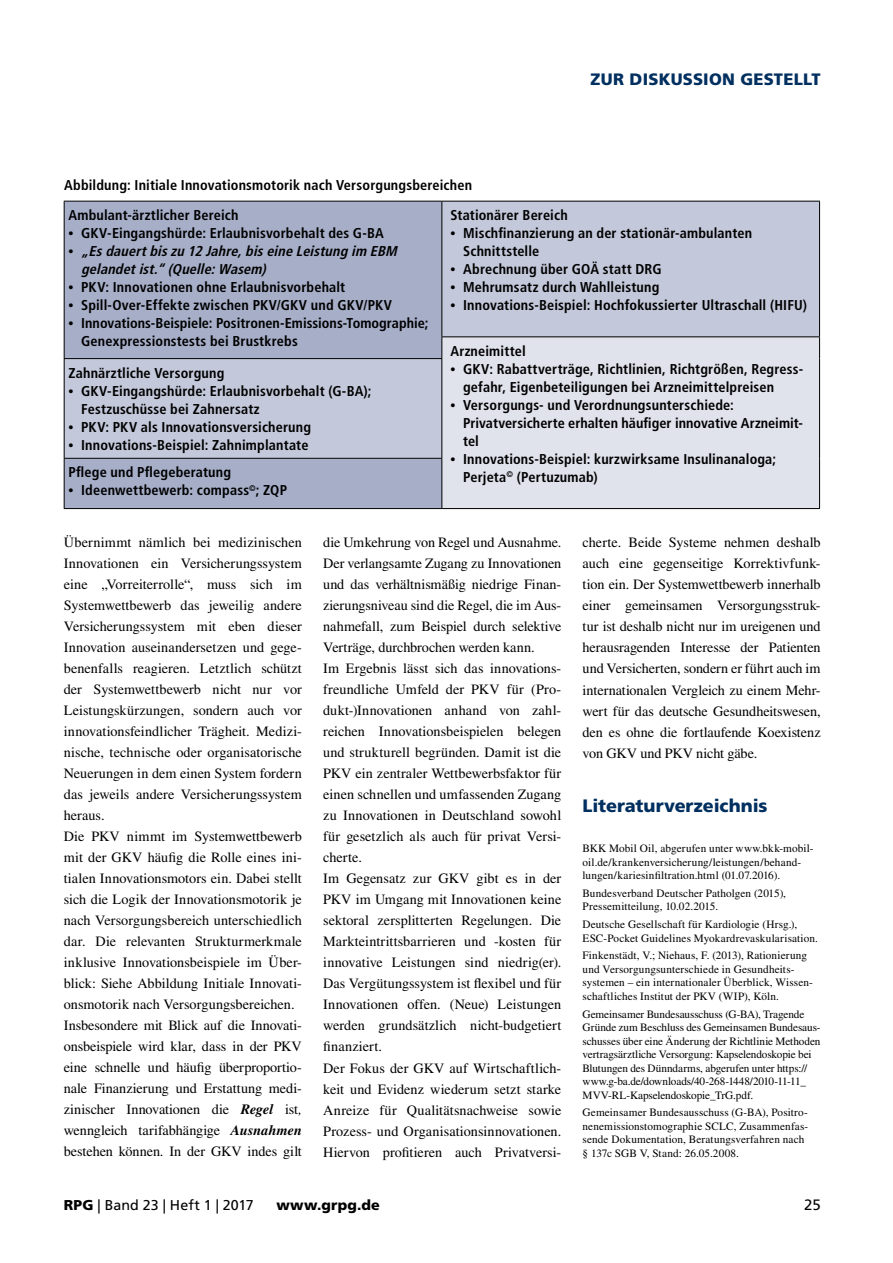
<style>
.page{position:relative;width:893px;height:1263px;background:#fff}
.page>*{position:absolute;margin:0;border:0;box-sizing:border-box;transform-origin:0 0}
.t1{font:900 18px "Frutiger LT Std";letter-spacing:-.005em;color:#002f60}
.t2{font:900 16.5px "Frutiger LT Std";letter-spacing:.015em;color:#002f60}
.t3{font:15px "Frutiger LT Std";color:#000}
.t4{font:14.25px/21px "Times LT Std";color:#000}
.t5{font:700 condensed 14.25px/18px "Frutiger LT Std";letter-spacing:.01em;color:#000}
.t6{font:italic 700 condensed 14.25px/18px "Frutiger LT Std";color:#000}
.t7{font:14.25px "Frutiger LT Std";letter-spacing:.005em;color:#000}
.t8{font:900 14.25px "Frutiger LT Std";letter-spacing:.015em;color:#000}
.t9{font:11.25px/13.5px "Times LT Std";letter-spacing:.005em;color:#000}
.s1{font-family:"Times LT Std";font-weight:400;font-stretch:normal}
.s2{font-family:"Times LT Std";font-weight:400;font-style:normal;font-stretch:normal}
.s3{font-weight:700;font-style:italic}
.s4{font-style:italic}
.s5{font-weight:900}
</style>
<div class="page">
<div style="left:65px;top:202px;width:376px;height:306px;background:#a6aec8"></div>
<div style="left:442px;top:201px;width:378px;height:136px;background:#c3c8da"></div>
<div style="left:442px;top:337px;width:378px;height:172px;background:#e0e2ec"></div>
<div style="left:64px;top:359px;width:378px;height:99px;background:#c3c8da"></div>
<hr style="left:64px;top:201px;width:378px;height:1px;background:#000">
<hr style="left:64px;top:201px;width:1px;height:136px;background:#000">
<hr style="left:442px;top:201px;width:378px;height:1px;background:#000">
<hr style="left:441px;top:201px;width:1px;height:135px;background:#000">
<hr style="left:819px;top:201px;width:1px;height:135px;background:#000">
<svg style="left:64px;top:337px;width:1px;height:21px"></svg>
<hr style="left:441px;top:336px;width:379px;height:1px;background:#000">
<svg style="left:441px;top:337px;width:1px;height:21px"></svg>
<svg style="left:819px;top:337px;width:1px;height:22px"></svg>
<hr style="left:64px;top:358px;width:378px;height:1px;background:#000">
<hr style="left:64px;top:359px;width:1px;height:99px;background:#000">
<hr style="left:441px;top:359px;width:1px;height:99px;background:#000">
<hr style="left:819px;top:359px;width:1px;height:99px;background:#000">
<hr style="left:64px;top:458px;width:378px;height:1px;background:#000">
<hr style="left:64px;top:459px;width:1px;height:49px;background:#000">
<hr style="left:441px;top:459px;width:1px;height:49px;background:#000">
<hr style="left:819px;top:458px;width:1px;height:50px;background:#000">
<hr style="left:64px;top:508px;width:378px;height:1px;background:#000">
<hr style="left:442px;top:508px;width:378px;height:1px;background:#000">
<p class="t2" style="left:591px;top:69px;width:232px">Zur Diskussion gestellt</p>
<p class="t5" style="left:64px;top:170px;width:409px;line-height:30.2px">Abbildung: Initiale Innovationsmotorik nach Versorgungsbereichen<br>Ambulant-ärztlicher Bereich</p>
<p class="t5" style="left:68px;top:224px;width:317px"><span class="s1">•</span> GKV-Eingangshürde: Erlaubnisvorbehalt des G-BA</p>
<p class="t6" style="left:81px;top:242px;width:321px;text-indent:-13px"><span class="s2">•</span> „Esdauertbiszu 12 Jahre,biseineLeistung im EBM gelandetist.“ (Quelle:Wasem)</p>
<p class="t5" style="left:68px;top:278px;width:278px"><span class="s1">•</span> PKV: Innovationen ohne Erlaubnisvorbehalt</p>
<p class="t5" style="left:68px;top:296px;width:325px"><span class="s1">•</span> Spill-Over-Effekte zwischen PKV/GKV und GKV/PKV</p>
<p class="t5" style="left:81px;top:314px;width:349px;text-indent:-13px"><span class="s1">•</span> Innovations-Beispiele: Positronen-Emissions-Tomographie;<br>Genexpressionstests bei Brustkrebs</p>
<p class="t5" style="left:450px;top:206px;width:119px">Stationärer Bereich</p>
<p class="t5" style="left:463px;top:224px;width:291px;text-indent:-13px"><span class="s1">•</span> Mischfinanzierung an der stationär-ambulanten<br>Schnittstelle</p>
<p class="t5" style="left:450px;top:260px;width:213px"><span class="s1">•</span> Abrechnung über GOÄ statt DRG</p>
<p class="t5" style="left:450px;top:278px;width:211px"><span class="s1">•</span> Mehrumsatz durch Wahlleistung</p>
<p class="t5" style="left:450px;top:296px;width:358px"><span class="s1">•</span> Innovations-Beispiel: Hochfokussierter Ultraschall (HIFU)</p>
<p class="t5" style="left:450px;top:342px;width:77px">Arzneimittel</p>
<p class="t5" style="left:463px;top:360px;width:342px;text-indent:-13px"><span class="s1">•</span> GKV: Rabattverträge, Richtlinien, Richtgrößen, Regress&shy;gefahr, Eigenbeteiligungen bei Arzneimittelpreisen</p>
<p class="t5" style="left:463px;top:396px;width:341px;text-indent:-13px"><span class="s1">•</span> Versorgungs- und Verordnungsunterschiede:<br>Privatversicherte erhalten häufiger innovative Arzneimit&shy;tel</p>
<p class="t5" style="left:463px;top:450px;width:315px;text-indent:-13px"><span class="s1">•</span> Innovations-Beispiel: kurzwirksame Insulinanaloga;<br>Perjeta<sup>©</sup> (Pertuzumab)</p>
<p class="t5" style="left:68px;top:364px;width:158px">Zahnärztliche Versorgung</p>
<p class="t5" style="left:81px;top:382px;width:292px;text-indent:-13px"><span class="s1">•</span> GKV-Eingangshürde: Erlaubnisvorbehalt (G-BA);<br>Festzuschüsse bei Zahnersatz</p>
<p class="t5" style="left:68px;top:418px;width:244px"><span class="s1">•</span> PKV: PKV als Innovationsversicherung</p>
<p class="t5" style="left:68px;top:431px;width:242px;line-height:27.8px"><span class="s1">•</span> Innovations-Beispiel: Zahnimplantate<br>Pflege und Pflegeberatung</p>
<p class="t5" style="left:68px;top:482px;width:220px"><span class="s1">•</span> Ideenwettbewerb: compass<sup>©</sup>; ZQP</p>
<p class="t4" style="left:64px;top:532px;width:240px">Übernimmt nämlich bei medizinischen Innovationen ein Versicherungssystem eine „Vorreiterrolle“, muss sich im Systemwettbewerb das jeweilig andere Versicherungssystem mit eben dieser Innovation auseinandersetzen und gege&shy;benenfalls reagieren. Letztlich schützt der Systemwettbewerb nicht nur vor Leistungskürzungen, sondern auch vor innovationsfeindlicher Trägheit. Medizi&shy;nische, technische oder organisatorische Neuerungen in dem einen System fordern das jeweils andere Versicherungssystem heraus.<br>Die PKV nimmt im Systemwettbewerb mit der GKV häufig die Rolle eines ini&shy;tialen Innovationsmotors ein. Dabei stellt sich die Logik der Innovationsmotorik je nach Versorgungsbereich unterschiedlich dar. Die relevanten Strukturmerkmale inklusive Innovationsbeispiele im Über&shy;blick: Siehe Abbildung Initiale Innovati&shy;onsmotorik nach Versorgungsbereichen.<br>Insbesondere mit Blick auf die Innovati&shy;onsbeispiele wird klar, dass in der PKV eine schnelle und häufig überproportio&shy;nale Finanzierung und Erstattung medi&shy;zinischer Innovationen die <span class="s3">Regel</span> ist<span class="s4">, </span>wenngleich tarifabhängige <span class="s3">Ausnahmen </span>bestehen können. In der GKV indes gilt</p>
<p class="t4" style="left:323px;top:532px;width:240px">die Umkehrung von Regel und Ausnahme.<br>Der verlangsamte Zugang zu Innovationen und das verhältnismäßig niedrige Finan&shy;zierungsniveau sind die Regel, die im Aus&shy;nahmefall, zum Beispiel durch selektive Verträge, durchbrochen werden kann.<br>Im Ergebnis lässt sich das innovations&shy;freundliche Umfeld der PKV für (Pro&shy;dukt-)Innovationen anhand von zahl&shy;reichen Innovationsbeispielen belegen und strukturell begründen. Damit ist die PKV ein zentraler Wettbewerbsfaktor für einen schnellen und umfassenden Zugang zu Innovationen in Deutschland sowohl für gesetzlich als auch für privat Versi&shy;cherte.<br>Im Gegensatz zur GKV gibt es in der PKV im Umgang mit Innovationen keine sektoral zersplitterten Regelungen. Die Markteintrittsbarrieren und -kosten für innovative Leistungen sind niedrig(er).<br>Das Vergütungssystem ist flexibel und für Innovationen offen. (Neue) Leistungen werden grundsätzlich nicht-budgetiert finanziert.<br>Der Fokus der GKV auf Wirtschaftlich&shy;keit und Evidenz wiederum setzt starke Anreize für Qualitätsnachweise sowie Prozess- und Organisationsinnovationen.<br>Hiervon profitieren auch Privatversi-</p>
<p class="t4" style="left:583px;top:532px;width:240px;text-align:justify">cherte. Beide Systeme nehmen deshalb auch eine gegenseitige Korrektivfunk&shy;tion ein. Der Systemwettbewerb innerhalb einer gemeinsamen Versorgungsstruk&shy;tur ist deshalb nicht nur im ureigenen und herausragenden Interesse der Patienten und Versicherten, sondern er führt auch im internationalen Vergleich zu einem Mehr&shy;wert für das deutsche Gesundheitswesen, den es ohne die fortlaufende Koexistenz von GKV und PKV nicht gäbe.</p>
<p class="t1" style="left:583px;top:795px;width:187px">Literaturverzeichnis</p>
<p class="t9" style="left:583px;top:841px;width:233px">BKK Mobil Oil, abgerufen unter www.bkk-mobil&shy;oil.de/krankenversicherung/leistungen/behand&shy;lungen/kariesinfiltration.html (01.07.2016).</p>
<p class="t9" style="left:583px;top:886px;width:205px">Bundesverband Deutscher Patholgen (2015),<br>Pressemitteilung, 10.02.2015.</p>
<p class="t9" style="left:583px;top:917px;width:237px">Deutsche Gesellschaft für Kardiologie (Hrsg.),<br>ESC-Pocket Guidelines Myokardrevaskularisation.</p>
<p class="t9" style="left:583px;top:949px;width:232px">Finkenstädt, V.; Niehaus, F. (2013), Rationierung und Versorgungsunterschiede in Gesundheits&shy;systemen – ein internationaler Überblick, Wissen&shy;schaftliches Institut der PKV (WIP), Köln.</p>
<p class="t9" style="left:583px;top:1007px;width:240px">Gemeinsamer Bundesausschuss (G-BA), Tragende Gründe zum Beschluss des Gemeinsamen Bundesaus&shy;schusses über eine Änderung der Richtlinie Methoden vertragsärztliche Versorgung: Kapselendoskopie bei Blutungen des Dünndarms, abgerufen unter https:// www.g-ba.de/downloads/40-268-1448/2010-11-11_ MVV-RL-Kapselendoskopie_TrG.pdf.</p>
<p class="t9" style="left:583px;top:1106px;width:227px">Gemeinsamer Bundesausschuss (G-BA), Positro&shy;nenemissionstomographie SCLC, Zusammenfas&shy;sende Dokumentation, Beratungsverfahren nach § 137c SGB V, Stand: 26.05.2008.</p>
<p class="t7" style="left:64px;top:1196px;width:191px"><span class="s5">RPG</span> | Band 23 | Heft 1 | 2017</p>
<p class="t8" style="left:276px;top:1196px;width:105px">www.grpg.de</p>
<p class="t3" style="left:804px;top:1195px;width:18px">25</p>
</div>
